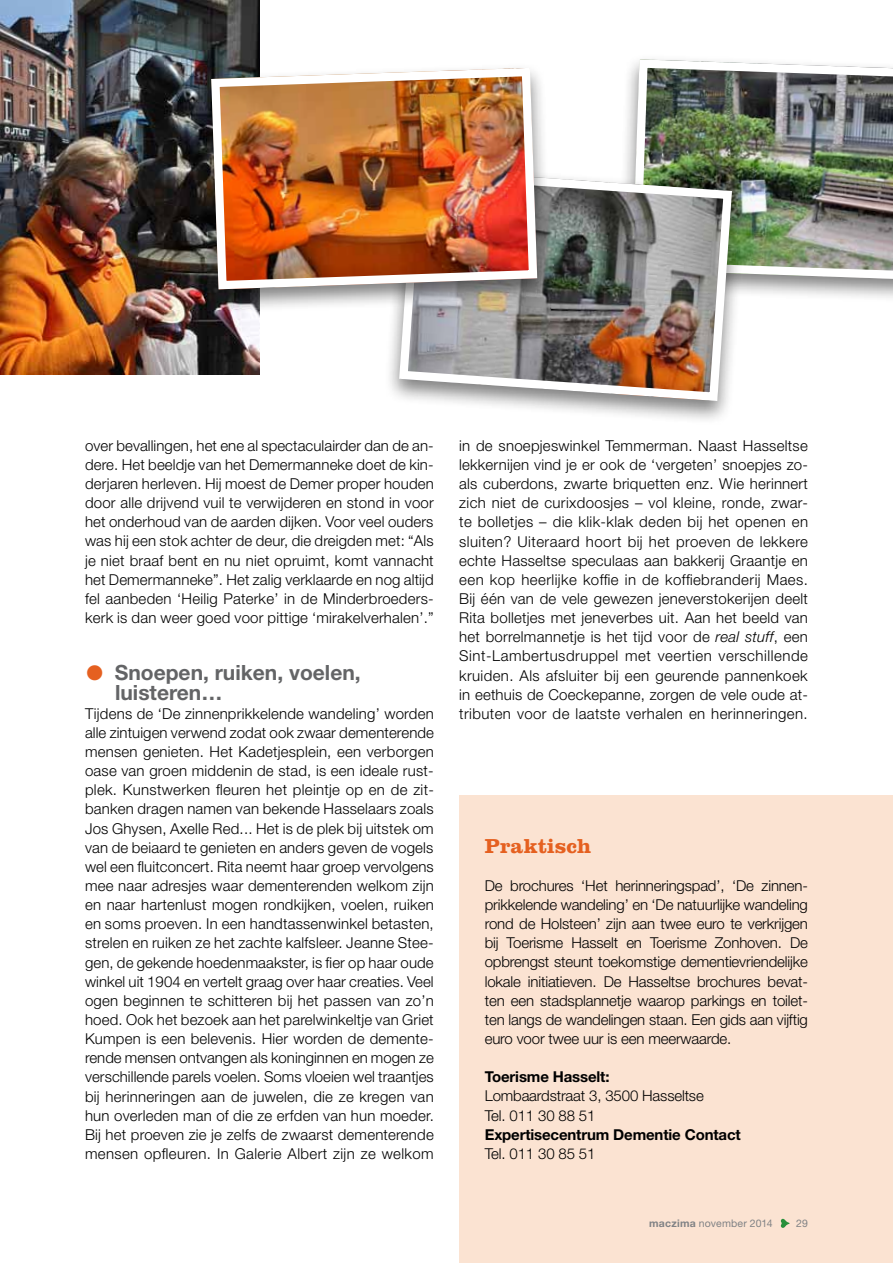
<style>
.page{position:relative;width:893px;height:1263px;background:#fff}
.page>*{position:absolute;margin:0;border:0;box-sizing:border-box;transform-origin:0 0}
.t1{font:700 21px/19.2px "Helvetica Neue LT Std";color:#636466}
.t2{font:700 21px "Clarendon LT Std";color:#e56020}
.t3{font:300 15px/19.2px "Helvetica Neue LT Std";letter-spacing:.015em;color:#000;text-align:justify}
.t4{font:300 15px/19.2px "Helvetica Neue LT Std";letter-spacing:-.01em;color:#000}
.t5{font:700 15px "Helvetica Neue LT Std";letter-spacing:-.01em;color:#000}
.t6{font:10.5px "Helvetica Neue LT Std";letter-spacing:.01em;color:#808285}
.s1{color:#e56020}
.s2{font-style:italic}
.s3{font-weight:700}
</style>
<div class="page">
<div style="left:459px;top:795px;width:434px;height:468px;background:#fbe3d2"></div>
<img style="left:0;top:0;width:259px;height:374px">
<div style="left:617px;top:53px;width:276px;height:252px;background:#000;opacity:.5"></div>
<img style="left:628px;top:55px;width:265px;height:230px">
<div style="left:384px;top:163px;width:363px;height:262px;background:#000;opacity:.5"></div>
<img style="left:395px;top:164px;width:341px;height:241px">
<div style="left:196px;top:62px;width:357px;height:252px;background:#000;opacity:.5"></div>
<img style="left:207px;top:64px;width:334px;height:230px">
<svg style="left:781px;top:1219px;width:8px;height:9px"></svg>
<p class="t3" style="left:85px;top:435px;width:350px">over bevallingen, het ene al spectaculairder dan de an&shy;dere. Het beeldje van het Demermanneke doet de kin&shy;derjaren herleven. Hij moest de Demer proper houden door alle drijvend vuil te verwijderen en stond in voor het onderhoud van de aarden dijken. Voor veel ouders was hij een stok achter de deur, die dreigden met: “Als je niet braaf bent en nu niet opruimt, komt vannacht het Demermanneke”. Het zalig verklaarde en nog altijd fel aanbeden ‘Heilig Paterke’ in de Minderbroeders&shy;kerk is dan weer goed voor pittige ‘mirakelverhalen’.”</p>
<h1 class="t1" style="left:115px;top:663px;width:247px;text-indent:-28px"><span class="s1">●</span> Snoepen, ruiken, voelen, luisteren…</h1>
<p class="t3" style="left:85px;top:703px;width:350px">Tijdens de ‘De zinnenprikkelende wandeling’ worden alle zintuigen verwend zodat ook zwaar dementerende mensen genieten. Het Kadetjesplein, een verborgen oase van groen middenin de stad, is een ideale rust&shy;plek. Kunstwerken fleuren het pleintje op en de zit&shy;banken dragen namen van bekende Hasselaars zoals Jos Ghysen, Axelle Red... Het is de plek bij uitstek om van de beiaard te genieten en anders geven de vogels wel een fluitconcert. Rita neemt haar groep vervolgens mee naar adresjes waar dementerenden welkom zijn en naar hartenlust mogen rondkijken, voelen, ruiken en soms proeven. In een handtassenwinkel betasten, strelen en ruiken ze het zachte kalfsleer. Jeanne Stee&shy;gen, de gekende hoedenmaakster, is fier op haar oude winkel uit 1904 en vertelt graag over haar creaties. Veel ogen beginnen te schitteren bij het passen van zo’n hoed. Ook het bezoek aan het parelwinkeltje van Griet Kumpen is een belevenis. Hier worden de demente&shy;rende mensen ontvangen als koninginnen en mogen ze verschillende parels voelen. Soms vloeien wel traantjes bij herinneringen aan de juwelen, die ze kregen van hun overleden man of die ze erfden van hun moeder.<br>Bij het proeven zie je zelfs de zwaarst dementerende mensen opfleuren. In Galerie Albert zijn ze welkom</p>
<p class="t3" style="left:459px;top:436px;width:350px">in de snoepjeswinkel Temmerman. Naast Hasseltse lekkernijen vind je er ook de ‘vergeten’ snoepjes zo&shy;als cuberdons, zwarte briquetten enz. Wie herinnert zich niet de curixdoosjes – vol kleine, ronde, zwar&shy;te bolletjes – die klik-klak deden bij het openen en sluiten? Uiteraard hoort bij het proeven de lekkere echte Hasseltse speculaas aan bakkerij Graantje en een kop heerlijke koffie in de koffiebranderij Maes.<br>Bij één van de vele gewezen jeneverstokerijen deelt Rita bolletjes met jeneverbes uit. Aan het beeld van het borrelmannetje is het tijd voor de <span class="s2">real stuff</span>, een Sint-Lambertusdruppel met veertien verschillende kruiden. Als afsluiter bij een geurende pannenkoek in eethuis de Coeckepanne, zorgen de vele oude at&shy;tributen voor de laatste verhalen en herinneringen.</p>
<h1 class="t2" style="left:485px;top:833px;width:108px">Praktisch</h1>
<p class="t3" style="left:485px;top:876px;width:325px">De brochures ‘Het herinneringspad’, ‘De zinnen&shy;prikkelende wandeling’ en ‘De natuurlijke wandeling rond de Holsteen’ zijn aan twee euro te verkrijgen bij Toerisme Hasselt en Toerisme Zonhoven. De opbrengst steunt toekomstige dementievriendelijke lokale initiatieven. De Hasseltse brochures bevat&shy;ten een stadsplannetje waarop parkings en toilet&shy;ten langs de wandelingen staan. Een gids aan vijftig euro voor twee uur is een meerwaarde.</p>
<p class="t5" style="left:485px;top:1068px;width:126px">Toerisme Hasselt:</p>
<p class="t4" style="left:485px;top:1086px;width:221px">Lombaardstraat 3, 3500 Hasseltse<br>Tel. 011 30 88 51</p>
<p class="t5" style="left:485px;top:1125px;width:257px">Expertisecentrum Dementie Contact</p>
<p class="t4" style="left:485px;top:1143px;width:112px">Tel. 011 30 85 51</p>
<p class="t6" style="left:649px;top:1217px;width:125px"><span class="s3">maczima</span> november 2014</p>
<p class="t6" style="left:796px;top:1217px;width:13px">29</p>
</div>
